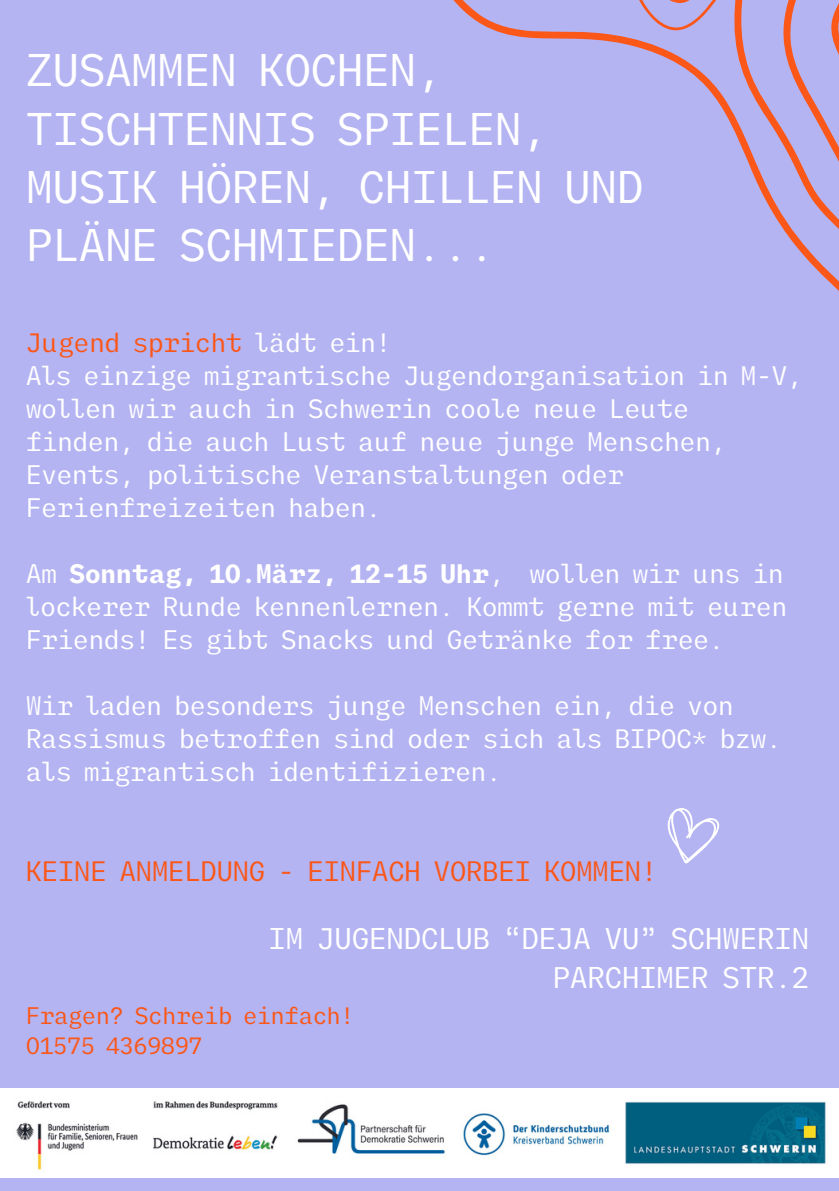
<style>
.page{position:relative;width:839px;height:1191px;background:#fff}
.page>*{position:absolute;margin:0;border:0;box-sizing:border-box;transform-origin:0 0}
.t1{font:45.2px/58.2px "Lazord Mono";letter-spacing:-.025em;color:#fff}
.t2{font:29.6px/38.2px "Lazord Mono";letter-spacing:-.025em;color:#fff;text-align:right}
.t3{font:27.8px "Lazord Mono";letter-spacing:-.025em;color:#fa5719}
.t4{font:26.4px/33px "Lazord Mono";letter-spacing:-.025em;color:#fff}
.t5{font:23.6px "Lazord Mono";letter-spacing:-.025em;color:#fa5719}
.s1{color:#fa5719}
.s2{font-weight:700}
</style>
<div class="page">
<div style="left:0;top:0;width:838px;height:1191px;background:#b5b4f2"></div>
<svg style="left:453px;top:0;width:385px;height:290px"></svg>
<img style="left:0;top:1089px;width:838px;height:88px">
<svg style="left:667px;top:808px;width:53px;height:56px"></svg>
<h3 class="t1" style="left:26px;top:39px;width:619px">ZUSAMMEN KOCHEN,<br>TISCHTENNIS SPIELEN,<br>MUSIK HÖREN, CHILLEN UND<br>PLÄNE SCHMIEDEN...</h3>
<p class="t4" style="left:26px;top:325px;width:778px"><span class="s1">Jugend spricht</span> lädt ein!<br>Als einzige migrantische Jugendorganisation in M-V, wollen wir auch in Schwerin coole neue Leute finden, die auch Lust auf neue junge Menschen, Events, politische Veranstaltungen oder Ferienfreizeiten haben.</p>
<h1 class="t4" style="left:26px;top:556px;width:763px">Am <span class="s2">Sonntag, 10.März, 12-15 Uhr</span>, wollen wir uns in lockerer Runde kennenlernen. Kommt gerne mit euren<br>Friends! Es gibt Snacks und Getränke for free.</h1>
<h3 class="t4" style="left:26px;top:688px;width:757px">Wir laden besonders junge Menschen ein, die von<br>Rassismus betroffen sind oder sich als BIPOC* bzw. als migrantisch identifizieren.</h3>
<p class="t3" style="left:25px;top:853px;width:633px">KEINE ANMELDUNG - EINFACH VORBEI KOMMEN!</p>
<h2 class="t2" style="left:268px;top:918px;width:542px">IM JUGENDCLUB “DEJA VU” SCHWERIN<br>PARCHIMER STR.2</h2>
<h2 class="t5" style="left:26px;top:1000px;width:330px">Fragen? Schreib einfach!</h2>
<p class="t5" style="left:26px;top:1030px;width:179px">01575 4369897</p>
</div>
